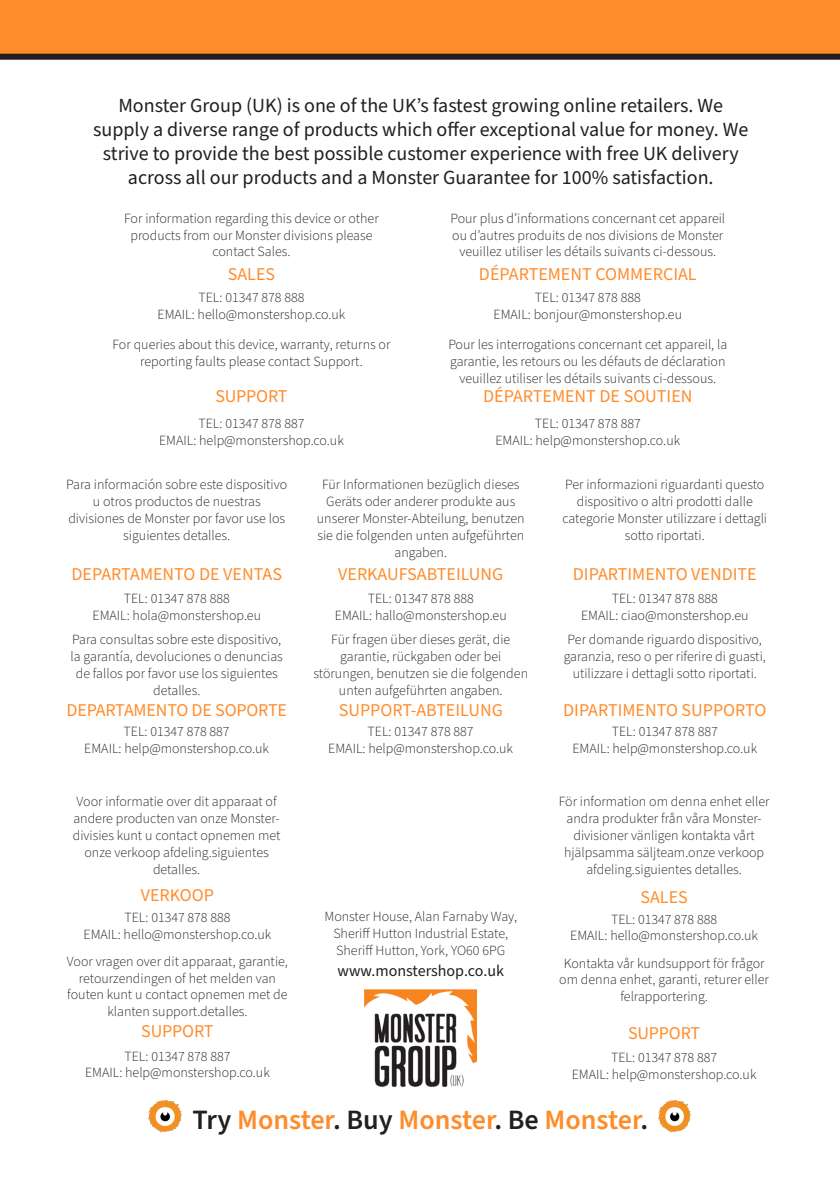
<style>
.page{position:relative;width:840px;height:1191px;background:#fff}
.page>*{position:absolute;margin:0;border:0;box-sizing:border-box;transform-origin:0 0}
.t1{font:600 28px "Source Sans Pro";color:#ff8c2b}
.t2{font:20px/24px "Source Sans Pro";color:#231f20;text-align:center}
.t3{font:18px "Source Sans Pro";color:#ff8c2b}
.t4{font:16px "Source Sans Pro";color:#231f20}
.t5{font:300 14px/16.8px "Source Sans Pro";color:#231f20;text-align:center}
.s1{color:#231f20}
</style>
<div class="page">
<div style="left:0;top:0;width:839px;height:57px;background:#ff8c2b"></div>
<div style="left:0;top:54px;width:839px;height:6px;background:#231f20"></div>
<img style="left:364px;top:989px;width:112px;height:98px">
<img style="left:149px;top:1100px;width:32px;height:32px">
<img style="left:658px;top:1100px;width:32px;height:32px">
<p class="t2" style="left:93px;top:94px;width:656px">Monster Group (UK) is one of the UK’s fastest growing online retailers. We supply a diverse range of products which offer exceptional value for money. We strive to provide the best possible customer experience with free UK delivery across all our products and a Monster Guarantee for 100% satisfaction.</p>
<p class="t5" style="left:124px;top:210px;width:256px">For information regarding this device or other products from our Monster divisions please contact Sales.</p>
<p class="t5" style="left:450px;top:210px;width:276px">Pour plus d’informations concernant cet appareil ou d’autres produits de nos divisions de Monster veuillez utiliser les détails suivants ci-dessous.</p>
<p class="t3" style="left:228px;top:262px;width:49px">SALES</p>
<p class="t3" style="left:478px;top:262px;width:219px">DÉPARTEMENT COMMERCIAL</p>
<p class="t5" style="left:198px;top:289px;width:107px">TEL: 01347 878 888</p>
<p class="t5" style="left:157px;top:306px;width:189px">EMAIL: hello@monstershop.co.uk</p>
<p class="t5" style="left:534px;top:289px;width:107px">TEL: 01347 878 888</p>
<p class="t5" style="left:493px;top:306px;width:190px">EMAIL: bonjour@monstershop.eu</p>
<p class="t5" style="left:112px;top:336px;width:279px">For queries about this device, warranty, returns or reporting faults please contact Support.</p>
<p class="t5" style="left:448px;top:336px;width:280px">Pour les interrogations concernant cet appareil, la garantie, les retours ou les défauts de déclaration veuillez utiliser les détails suivants ci-dessous.</p>
<p class="t3" style="left:215px;top:384px;width:74px">SUPPORT</p>
<p class="t3" style="left:483px;top:384px;width:211px">DÉPARTEMENT DE SOUTIEN</p>
<p class="t5" style="left:198px;top:416px;width:107px">TEL: 01347 878 887</p>
<p class="t5" style="left:159px;top:432px;width:186px">EMAIL: help@monstershop.co.uk</p>
<p class="t5" style="left:534px;top:416px;width:107px">TEL: 01347 878 887</p>
<p class="t5" style="left:495px;top:432px;width:186px">EMAIL: help@monstershop.co.uk</p>
<p class="t5" style="left:66px;top:477px;width:222px">Para información sobre este dispositivo u otros productos de nuestras divisiones de Monster por favor use los siguientes detalles.</p>
<p class="t5" style="left:317px;top:477px;width:209px">Für Informationen bezüglich dieses<br>Geräts oder anderer produkte aus unserer Monster-Abteilung, benutzen sie die folgenden unten aufgeführten angaben.</p>
<p class="t5" style="left:562px;top:477px;width:206px">Per informazioni riguardanti questo dispositivo o altri prodotti dalle categorie Monster utilizzare i dettagli sotto riportati.</p>
<p class="t3" style="left:71px;top:561px;width:212px">DEPARTAMENTO DE VENTAS</p>
<p class="t3" style="left:338px;top:561px;width:166px">VERKAUFSABTEILUNG</p>
<p class="t3" style="left:572px;top:561px;width:185px">DIPARTIMENTO VENDITE</p>
<p class="t5" style="left:124px;top:590px;width:107px">TEL: 01347 878 888</p>
<p class="t5" style="left:92px;top:607px;width:170px">EMAIL: hola@monstershop.eu</p>
<p class="t5" style="left:367px;top:590px;width:107px">TEL: 01347 878 888</p>
<p class="t5" style="left:334px;top:607px;width:173px">EMAIL: hallo@monstershop.eu</p>
<p class="t5" style="left:611px;top:590px;width:107px">TEL: 01347 878 888</p>
<p class="t5" style="left:580px;top:607px;width:169px">EMAIL: ciao@monstershop.eu</p>
<p class="t5" style="left:71px;top:631px;width:214px">Para consultas sobre este dispositivo, la garantía, devoluciones o denuncias de fallos por favor use los siguientes detalles.</p>
<p class="t5" style="left:313px;top:631px;width:216px">Für fragen über dieses gerät, die garantie, rückgaben oder bei störungen, benutzen sie die folgenden unten aufgeführten angaben.</p>
<p class="t5" style="left:563px;top:631px;width:203px">Per domande riguardo dispositivo, garanzia, reso o per riferire di guasti, utilizzare i dettagli sotto riportati.</p>
<p class="t3" style="left:66px;top:698px;width:222px">DEPARTAMENTO DE SOPORTE</p>
<p class="t3" style="left:338px;top:698px;width:165px">SUPPORT-ABTEILUNG</p>
<p class="t3" style="left:563px;top:698px;width:205px">DIPARTIMENTO SUPPORTO</p>
<p class="t5" style="left:123px;top:723px;width:107px">TEL: 01347 878 887</p>
<p class="t5" style="left:84px;top:740px;width:186px">EMAIL: help@monstershop.co.uk</p>
<p class="t5" style="left:367px;top:723px;width:107px">TEL: 01347 878 887</p>
<p class="t5" style="left:328px;top:740px;width:186px">EMAIL: help@monstershop.co.uk</p>
<p class="t5" style="left:611px;top:723px;width:107px">TEL: 01347 878 887</p>
<p class="t5" style="left:572px;top:740px;width:186px">EMAIL: help@monstershop.co.uk</p>
<p class="t5" style="left:73px;top:793px;width:209px">Voor informatie over dit apparaat of andere producten van onze Monster&shy;divisies kunt u contact opnemen met onze verkoop afdeling.siguientes detalles.</p>
<p class="t5" style="left:558px;top:793px;width:212px">För information om denna enhet eller andra produkter från våra Monster&shy;divisioner vänligen kontakta vårt hjälpsamma säljteam.onze verkoop afdeling.siguientes detalles.</p>
<p class="t3" style="left:141px;top:883px;width:75px">VERKOOP</p>
<p class="t3" style="left:640px;top:884px;width:49px">SALES</p>
<p class="t5" style="left:124px;top:909px;width:107px">TEL: 01347 878 888</p>
<p class="t5" style="left:83px;top:926px;width:189px">EMAIL: hello@monstershop.co.uk</p>
<p class="t5" style="left:67px;top:953px;width:222px">Voor vragen over dit apparaat, garantie, retourzendingen of het melden van fouten kunt u contact opnemen met de klanten support.detalles.</p>
<p class="t5" style="left:324px;top:909px;width:194px">Monster House, Alan Farnaby Way,</p>
<p class="t5" style="left:333px;top:925px;width:176px;text-align:left">Sheriff Hutton Industrial Estate,<br>Sheriff Hutton, York, YO60 6PG</p>
<p class="t4" style="left:337px;top:960px;width:168px">www.monstershop.co.uk</p>
<p class="t5" style="left:610px;top:911px;width:107px">TEL: 01347 878 888</p>
<p class="t5" style="left:570px;top:927px;width:189px">EMAIL: hello@monstershop.co.uk</p>
<p class="t5" style="left:559px;top:955px;width:211px">Kontakta vår kundsupport för frågor om denna enhet, garanti, returer eller felrapportering.</p>
<p class="t3" style="left:141px;top:1019px;width:74px">SUPPORT</p>
<p class="t3" style="left:627px;top:1020px;width:74px">SUPPORT</p>
<p class="t5" style="left:124px;top:1048px;width:107px">TEL: 01347 878 887</p>
<p class="t5" style="left:85px;top:1064px;width:186px">EMAIL: help@monstershop.co.uk</p>
<p class="t5" style="left:610px;top:1049px;width:107px">TEL: 01347 878 887</p>
<p class="t5" style="left:571px;top:1066px;width:186px">EMAIL: help@monstershop.co.uk</p>
<p class="t1" style="left:192px;top:1100px;width:457px"><span class="s1">Try</span> Monster<span class="s1">. Buy</span> Monster<span class="s1">. Be</span> Monster<span class="s1">.</span></p>
</div>
